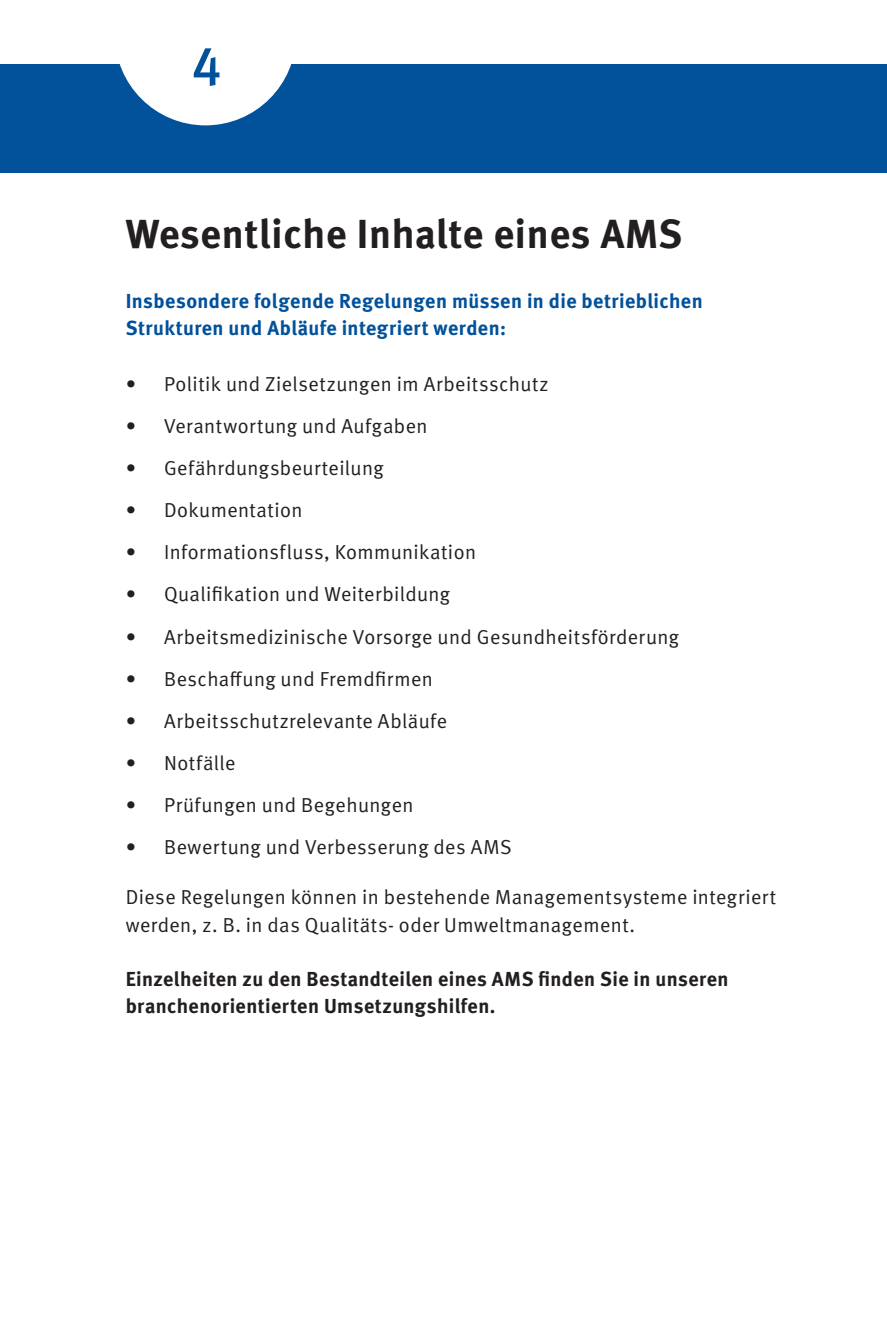
<style>
.page{position:relative;width:887px;height:1340px;background:#fff}
.page>*{position:absolute;margin:0;border:0;box-sizing:border-box;transform-origin:0 0}
.t1{font:500 54px "DGUV Meta";color:#01519b}
.t2{font:700 40.5px "DGUV Meta";letter-spacing:.02em;color:#231f20}
.t3{font:20.25px/27.2px "DGUV Meta";letter-spacing:.02em;color:#231f20}
.t4{font:700 20.25px/27.2px "DGUV Meta";letter-spacing:.02em;color:#231f20}
.t5{font:700 20.25px/27.2px "DGUV Meta";letter-spacing:.02em;color:#01519b}
</style>
<div class="page">
<div style="left:0;top:64px;width:887px;height:108px;background:#01519b"></div>
<svg style="left:119px;top:64px;width:173px;height:61px"></svg>
<h1 class="t1" style="left:191px;top:34px;width:32px">4</h1>
<h2 class="t2" style="left:126px;top:209px;width:558px">Wesentliche Inhalte eines AMS</h2>
<p class="t5" style="left:126px;top:288px;width:578px">Insbesondere folgende Regelungen müssen in die betrieblichen<br>Strukturen und Abläufe integriert werden:</p>
<p class="t3" style="left:126px;top:371px;width:424px">• Politik und Zielsetzungen im Arbeitsschutz</p>
<p class="t3" style="left:126px;top:413px;width:303px">• Verantwortung und Aufgaben</p>
<p class="t3" style="left:126px;top:455px;width:259px">• Gefährdungsbeurteilung</p>
<p class="t3" style="left:126px;top:497px;width:178px">• Dokumentation</p>
<p class="t3" style="left:126px;top:539px;width:352px">• Informationsfluss, Kommunikation</p>
<p class="t3" style="left:126px;top:581px;width:326px">• Qualifikation und Weiterbildung</p>
<p class="t3" style="left:126px;top:623px;width:555px">• Arbeitsmedizinische Vorsorge und Gesundheitsförderung</p>
<p class="t3" style="left:126px;top:665px;width:309px">• Beschaffung und Fremdfirmen</p>
<p class="t3" style="left:126px;top:707px;width:323px">• Arbeitsschutzrelevante Abläufe</p>
<p class="t3" style="left:126px;top:749px;width:111px">• Notfälle</p>
<p class="t3" style="left:126px;top:791px;width:289px">• Prüfungen und Begehungen</p>
<p class="t3" style="left:126px;top:833px;width:387px">• Bewertung und Verbesserung des AMS</p>
<p class="t3" style="left:126px;top:884px;width:652px">Diese Regelungen können in bestehende Managementsysteme integriert werden, z. B. in das Qualitäts- oder Umweltmanagement.</p>
<p class="t4" style="left:126px;top:965px;width:604px">Einzelheiten zu den Bestandteilen eines AMS finden Sie in unseren branchenorientierten Umsetzungshilfen.</p>
</div>
